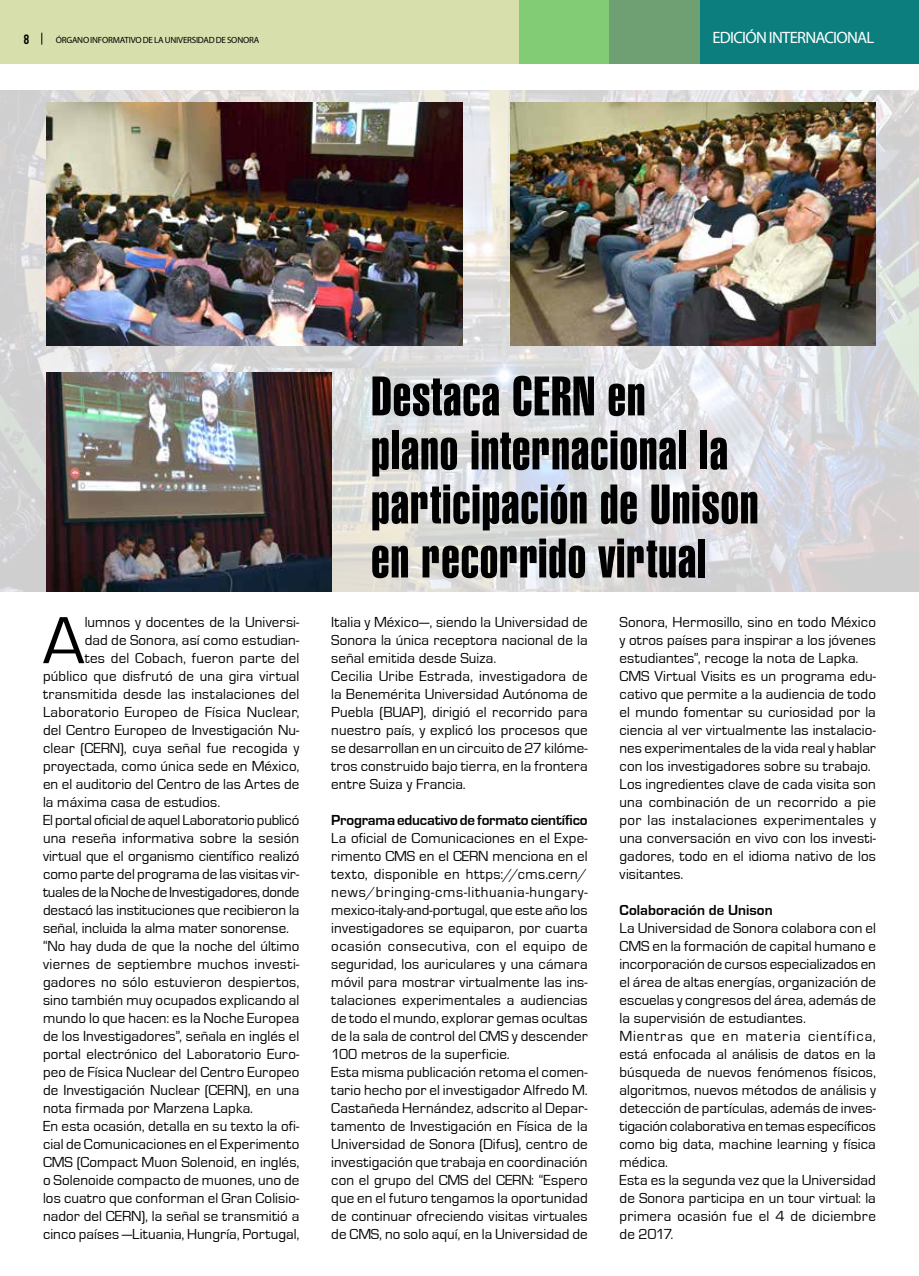
<style>
.page{position:relative;width:919px;height:1276px;background:#fff}
.page>*{position:absolute;margin:0;border:0;box-sizing:border-box;transform-origin:0 0}
.t1{font:69px "Eurostile";color:#000}
.t2{font:54px/54px "Swiss 911 BT Extra Compressed";letter-spacing:.02em;color:#000}
.t3{font:16.5px "Myriad Pro";letter-spacing:-.04em;color:#fff}
.t4{font:15px/18px "Eurostile";letter-spacing:.005em;color:#000}
.t5{font:700 15px "Eurostile";letter-spacing:-.005em;color:#000}
.t6{font:15px "Eurostile";letter-spacing:-.015em;color:#000}
.t7{font:700 13.5px "Bebas Neue";color:#000}
.t8{font:9px "Myriad Pro";letter-spacing:-.02em;color:#000}
</style>
<div class="page">
<div style="left:0;top:0;width:917px;height:63px;background:#d7e0ad"></div>
<div style="left:519px;top:0;width:218px;height:63px;background:#82cc75"></div>
<div style="left:609px;top:0;width:219px;height:63px;background:#6fa074"></div>
<div style="left:699px;top:0;width:219px;height:63px;background:#0c7e7e"></div>
<img style="left:0;top:90px;width:918px;height:501px">
<svg style="left:42px;top:33px;width:1px;height:12px"></svg>
<img style="left:47px;top:373px;width:285px;height:218px">
<img style="left:47px;top:103px;width:415px;height:242px">
<img style="left:510px;top:103px;width:365px;height:242px">
<p class="t7" style="left:24px;top:32px;width:7px">8</p>
<p class="t8" style="left:56px;top:34px;width:205px">ÓRGANO INFORMATIVO DE LA UNIVERSIDAD DE SONORA</p>
<p class="t3" style="left:712px;top:27px;width:163px">EDICIÓN INTERNACIONAL</p>
<h1 class="t1" style="left:43px;top:603px;width:43px">A</h1>
<p class="t4" style="left:85px;top:613px;width:216px">lumnos y docentes de la Universi-</p>
<p class="t4" style="left:85px;top:631px;width:216px">dad de Sonora, así como estudian-</p>
<p class="t4" style="left:85px;top:649px;width:216px">tes del Cobach, fueron parte del</p>
<p class="t4" style="left:43px;top:667px;width:258px">público que disfrutó de una gira virtual</p>
<p class="t4" style="left:43px;top:685px;width:258px">transmitida desde las instalaciones del</p>
<p class="t4" style="left:43px;top:703px;width:258px">Laboratorio Europeo de Física Nuclear,</p>
<p class="t4" style="left:43px;top:721px;width:258px">del Centro Europeo de Investigación Nu-</p>
<p class="t4" style="left:43px;top:739px;width:258px">clear (CERN), cuya señal fue recogida y</p>
<p class="t4" style="left:43px;top:757px;width:258px">proyectada, como única sede en México,</p>
<p class="t4" style="left:43px;top:775px;width:258px">en el auditorio del Centro de las Artes de</p>
<p class="t4" style="left:43px;top:793px;width:179px">la máxima casa de estudios.</p>
<p class="t4" style="left:43px;top:811px;width:258px">El portal oficial de aquel Laboratorio publicó</p>
<p class="t4" style="left:43px;top:829px;width:258px">una reseña informativa sobre la sesión</p>
<p class="t4" style="left:43px;top:847px;width:258px">virtual que el organismo científico realizó</p>
<p class="t4" style="left:43px;top:865px;width:258px">como parte del programa de las visitas vir-</p>
<p class="t6" style="left:43px;top:884px;width:258px">tuales de la Noche de Investigadores, donde</p>
<p class="t4" style="left:43px;top:901px;width:258px">destacó las instituciones que recibieron la</p>
<p class="t4" style="left:43px;top:919px;width:247px">señal, incluida la alma mater sonorense.</p>
<p class="t4" style="left:43px;top:937px;width:258px">“No hay duda de que la noche del último</p>
<p class="t4" style="left:43px;top:955px;width:258px">viernes de septiembre muchos investi-</p>
<p class="t4" style="left:43px;top:973px;width:258px">gadores no sólo estuvieron despiertos,</p>
<p class="t4" style="left:43px;top:991px;width:258px">sino también muy ocupados explicando al</p>
<p class="t4" style="left:43px;top:1009px;width:258px">mundo lo que hacen: es la Noche Europea</p>
<p class="t4" style="left:43px;top:1027px;width:258px">de los Investigadores”, señala en inglés el</p>
<p class="t4" style="left:43px;top:1045px;width:258px">portal electrónico del Laboratorio Euro-</p>
<p class="t4" style="left:43px;top:1063px;width:258px">peo de Física Nuclear del Centro Europeo</p>
<p class="t4" style="left:43px;top:1081px;width:258px">de Investigación Nuclear (CERN), en una</p>
<p class="t4" style="left:43px;top:1099px;width:211px">nota firmada por Marzena Lapka.</p>
<p class="t4" style="left:43px;top:1117px;width:258px">En esta ocasión, detalla en su texto la ofi-</p>
<p class="t4" style="left:43px;top:1135px;width:258px">cial de Comunicaciones en el Experimento</p>
<p class="t4" style="left:43px;top:1153px;width:258px">CMS (Compact Muon Solenoid, en inglés,</p>
<p class="t4" style="left:43px;top:1171px;width:258px">o Solenoide compacto de muones, uno de</p>
<p class="t4" style="left:43px;top:1189px;width:258px">los cuatro que conforman el Gran Colisio-</p>
<p class="t4" style="left:43px;top:1207px;width:258px">nador del CERN), la señal se transmitió a</p>
<p class="t4" style="left:43px;top:1225px;width:258px">cinco países —Lituania, Hungría, Portugal,</p>
<h2 class="t2" style="left:371px;top:370px;width:388px">Destaca CERN en<br>plano internacional la participación de Unison en recorrido virtual</h2>
<p class="t4" style="left:331px;top:613px;width:258px">Italia y México—, siendo la Universidad de Sonora la única receptora nacional de la señal emitida desde Suiza.<br>Cecilia Uribe Estrada, investigadora de la Benemérita Universidad Autónoma de Puebla (BUAP), dirigió el recorrido para nuestro país, y explicó los procesos que se desarrollan en un circuito de 27 kilóme&shy;tros construido bajo tierra, en la frontera entre Suiza y Francia.</p>
<p class="t5" style="left:331px;top:812px;width:258px">Programa educativo de formato científico</p>
<p class="t4" style="left:331px;top:829px;width:258px">La oficial de Comunicaciones en el Expe&shy;rimento CMS en el CERN menciona en el texto, disponible en https://cms.cern/ news/bringing-cms-lithuania-hungary&shy;mexico-italy-and-portugal, que este año los investigadores se equiparon, por cuarta ocasión consecutiva, con el equipo de seguridad, los auriculares y una cámara móvil para mostrar virtualmente las ins&shy;talaciones experimentales a audiencias de todo el mundo, explorar gemas ocultas de la sala de control del CMS y descender 100 metros de la superficie.<br>Esta misma publicación retoma el comen&shy;tario hecho por el investigador Alfredo M.<br>Castañeda Hernández, adscrito al Depar&shy;tamento de Investigación en Física de la Universidad de Sonora (Difus), centro de investigación que trabaja en coordinación con el grupo del CMS del CERN: “Espero que en el futuro tengamos la oportunidad de continuar ofreciendo visitas virtuales de CMS, no solo aquí, en la Universidad de</p>
<p class="t4" style="left:619px;top:613px;width:258px">Sonora, Hermosillo, sino en todo México y otros países para inspirar a los jóvenes estudiantes”, recoge la nota de Lapka.<br>CMS Virtual Visits es un programa edu&shy;cativo que permite a la audiencia de todo el mundo fomentar su curiosidad por la ciencia al ver virtualmente las instalacio&shy;nes experimentales de la vida real y hablar con los investigadores sobre su trabajo.<br>Los ingredientes clave de cada visita son una combinación de un recorrido a pie por las instalaciones experimentales y una conversación en vivo con los investi&shy;gadores, todo en el idioma nativo de los visitantes.</p>
<p class="t5" style="left:619px;top:902px;width:155px">Colaboración de Unison</p>
<p class="t4" style="left:619px;top:919px;width:258px">La Universidad de Sonora colabora con el CMS en la formación de capital humano e incorporación de cursos especializados en el área de altas energías, organización de escuelas y congresos del área, además de la supervisión de estudiantes.<br>Mientras que en materia científica, está enfocada al análisis de datos en la búsqueda de nuevos fenómenos físicos, algoritmos, nuevos métodos de análisis y detección de partículas, además de inves&shy;tigación colaborativa en temas específicos como big data, machine learning y física médica.<br>Esta es la segunda vez que la Universidad de Sonora participa en un tour virtual: la primera ocasión fue el 4 de diciembre de 2017.</p>
</div>
